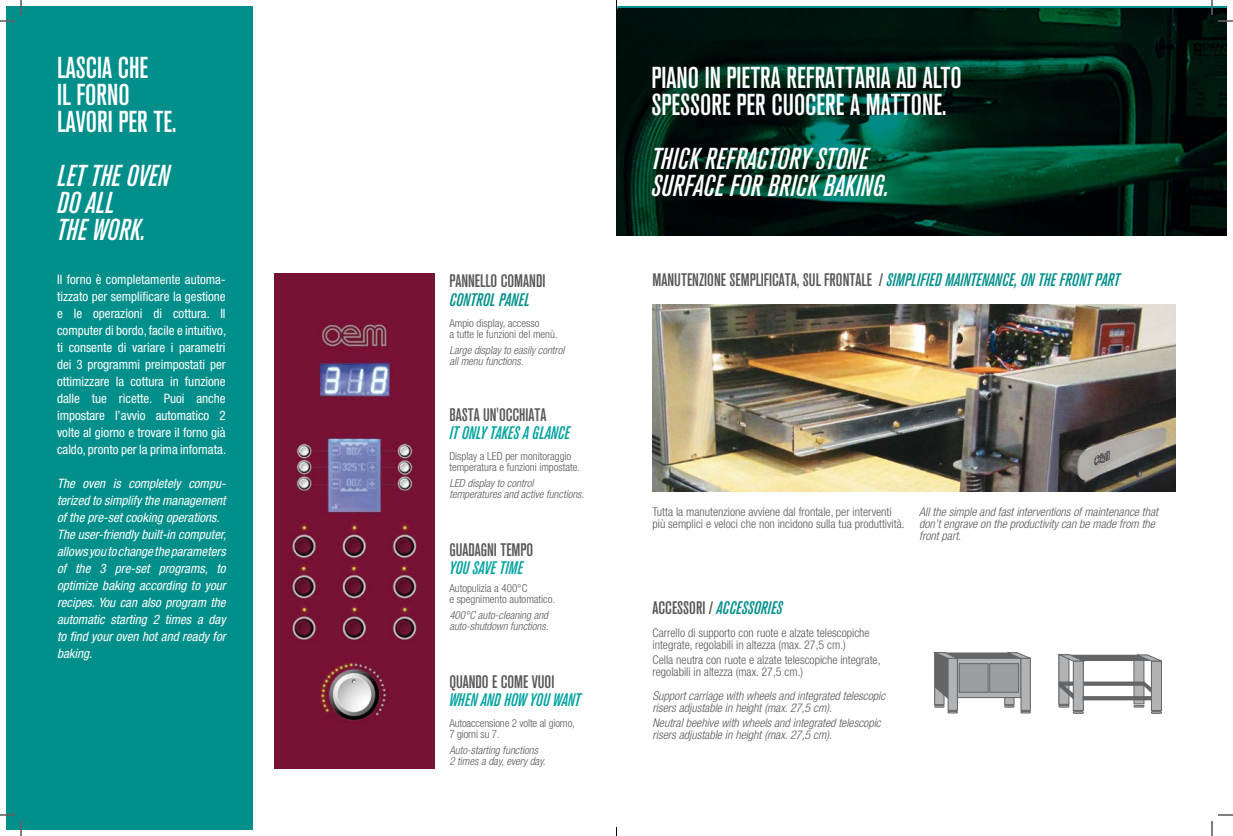
<style>
.page{position:relative;width:1233px;height:836px;background:#fff}
.page>*{position:absolute;margin:0;border:0;box-sizing:border-box;transform-origin:0 0}
.t1{font:500 condensed 30px/27px "Akzidenz Grotesk BQ";color:#fff}
.t2{font:italic 500 condensed 30px/27px "Akzidenz Grotesk BQ";color:#fff}
.t3{font:500 condensed 18px "Akzidenz Grotesk BQ";color:#58585a}
.t4{font:italic 500 condensed 18px "Akzidenz Grotesk BQ";color:#00a3a0}
.t5{font:italic 500 condensed 18px "Akzidenz Grotesk BQ";color:#008f8b}
.t6{font:condensed 13px/17px "Helvetica Neue";color:#fff;text-align:justify}
.t7{font:italic condensed 13px/17px "Helvetica Neue";color:#fff}
.t8{font:italic 300 condensed 12px/12px "Helvetica Neue LT Std";color:#58585a}
.t9{font:300 condensed 12px/12px "Helvetica Neue LT Std";color:#58585a}
.t10{font:300 condensed 11px/11px "Helvetica Neue LT Std";color:#58585a}
.t11{font:italic 300 condensed 11px/11px "Helvetica Neue LT Std";color:#58585a}
.s1{font-style:italic;color:#008f8b}
.s2{font-style:normal;color:#58585a}
</style>
<div class="page">
<div style="left:7px;top:7px;width:246px;height:822px;background:#008f8b"></div>
<img style="left:652px;top:305px;width:524px;height:186px">
<svg style="left:616px;top:7px;width:610px;height:228px;background:#002318"></svg>
<img style="left:274px;top:274px;width:161px;height:494px">
<div style="left:1004px;top:654px;width:10px;height:50px;background:#b1b3b4"></div>
<div style="left:1004px;top:654px;width:10px;height:51px;border:1px solid #646567"></div>
<svg style="left:1004px;top:705px;width:10px;height:2px"></svg>
<div style="left:934px;top:652px;width:10px;height:52px;background:#b1b3b4"></div>
<div style="left:934px;top:652px;width:10px;height:53px;border:1px solid #646567"></div>
<div style="left:948px;top:658px;width:9px;height:52px;background:#b1b3b4"></div>
<div style="left:948px;top:658px;width:9px;height:52px;border:1px solid #646567"></div>
<div style="left:1021px;top:658px;width:9px;height:52px;background:#b1b3b4"></div>
<div style="left:1020px;top:658px;width:10px;height:52px;border:1px solid #646567"></div>
<svg style="left:933px;top:652px;width:98px;height:47px"></svg>
<svg style="left:934px;top:705px;width:23px;height:8px"></svg>
<svg style="left:1020px;top:711px;width:10px;height:2px"></svg>
<div style="left:1133px;top:656px;width:11px;height:48px;background:#b1b3b4"></div>
<div style="left:1133px;top:656px;width:11px;height:48px;border:1px solid #646567"></div>
<div style="left:1059px;top:655px;width:10px;height:49px;background:#b1b3b4"></div>
<div style="left:1058px;top:654px;width:11px;height:50px;border:1px solid #646567"></div>
<hr style="left:1059px;top:682px;width:85px;height:3px;background:#646567">
<div style="left:1058px;top:681px;width:86px;height:5px;border:1px solid #646567"></div>
<div style="left:1073px;top:661px;width:10px;height:49px;background:#b1b3b4"></div>
<div style="left:1073px;top:661px;width:10px;height:49px;border:1px solid #646567"></div>
<div style="left:1082px;top:696px;width:70px;height:4px;border:1px solid #646567"></div>
<div style="left:1151px;top:661px;width:10px;height:49px;background:#b1b3b4"></div>
<div style="left:1151px;top:661px;width:10px;height:49px;border:1px solid #646567"></div>
<svg style="left:1057px;top:654px;width:105px;height:7px"></svg>
<svg style="left:1058px;top:679px;width:25px;height:34px"></svg>
<svg style="left:1133px;top:679px;width:28px;height:34px"></svg>
<svg style="left:1218px;top:20px;width:14px;height:2px"></svg>
<svg style="left:1218px;top:814px;width:14px;height:2px"></svg>
<svg style="left:0;top:1px;width:22px;height:21px"></svg>
<svg style="left:0;top:814px;width:22px;height:22px"></svg>
<svg style="left:1211px;top:1px;width:1px;height:14px"></svg>
<svg style="left:1211px;top:821px;width:1px;height:15px"></svg>
<h1 class="t1" style="left:57px;top:54px;width:121px">LASCIA CHE<br>IL FORNO<br>LAVORI PER TE.</h1>
<h1 class="t2" style="left:57px;top:162px;width:114px">LET THE OVEN<br>DO ALL<br>THE WORK.</h1>
<p class="t6" style="left:57px;top:271px;width:171px">Il forno è completamente automa&shy;tizzato per semplificare la gestione e le operazioni di cottura. Il computer di bordo, facile e intuitivo, ti consente di variare i parametri dei 3 programmi preimpostati per ottimizzare la cottura in funzione dalle tue ricette. Puoi anche impostare l’avvio automatico 2 volte al giorno e trovare il forno già caldo, pronto per la prima infornata.</p>
<p class="t7" style="left:57px;top:475px;width:171px">The oven is completely compu&shy;terized to simplify the management of the pre-set cooking operations.<br>The user-friendly built-in computer, allows you to change the parameters of the 3 pre-set programs, to optimize baking according to your recipes. You can also program the automatic starting 2 times a day to find your oven hot and ready for baking.</p>
<h2 class="t3" style="left:449px;top:271px;width:97px">PANNELLO COMANDI</h2>
<h2 class="t5" style="left:449px;top:289px;width:82px">CONTROL PANEL</h2>
<p class="t10" style="left:449px;top:317px;width:110px">Ampio display, accesso<br>a tutte le funzioni del menù.</p>
<p class="t11" style="left:449px;top:344px;width:116px">Large display to easily control all menu functions.</p>
<h2 class="t3" style="left:449px;top:404px;width:99px">BASTA UN'OCCHIATA</h2>
<h2 class="t4" style="left:449px;top:422px;width:122px">IT ONLY TAKES A GLANCE</h2>
<p class="t10" style="left:449px;top:450px;width:132px">Display a LED per monitoraggio temperatura e funzioni impostate.</p>
<p class="t11" style="left:449px;top:478px;width:136px">LED display to control temperatures and active functions.</p>
<h2 class="t3" style="left:449px;top:539px;width:85px">GUADAGNI TEMPO</h2>
<h2 class="t4" style="left:449px;top:557px;width:75px">YOU SAVE TIME</h2>
<p class="t10" style="left:449px;top:582px;width:107px">Autopulizia a 400°C<br>e spegnimento automatico.</p>
<p class="t11" style="left:449px;top:610px;width:100px">400°C auto-cleaning and auto-shutdown functions.</p>
<h2 class="t3" style="left:449px;top:671px;width:106px">QUANDO E COME VUOI</h2>
<h2 class="t4" style="left:449px;top:689px;width:133px">WHEN AND HOW YOU WANT</h2>
<p class="t10" style="left:449px;top:717px;width:127px">Autoaccensione 2 volte al giorno,<br>7 giorni su 7.</p>
<p class="t11" style="left:449px;top:744px;width:98px">Auto-starting functions<br>2 times a day, every day.</p>
<h1 class="t1" style="left:651px;top:64px;width:312px">PIANO IN PIETRA REFRATTARIA AD ALTO<br>SPESSORE PER CUOCERE A MATTONE.</h1>
<h1 class="t2" style="left:651px;top:144px;width:238px">THICK REFRACTORY STONE<br>SURFACE FOR BRICK BAKING.</h1>
<h2 class="t3" style="left:652px;top:270px;width:469px">MANUTENZIONE SEMPLIFICATA, SUL FRONTALE / <span class="s1">SIMPLIFIED MAINTENANCE, ON THE FRONT PART</span></h2>
<p class="t9" style="left:652px;top:505px;width:254px">Tutta la manutenzione avviene dal frontale, per interventi più semplici e veloci che non incidono sulla tua produttività.</p>
<p class="t8" style="left:919px;top:506px;width:240px">All the simple and fast interventions of maintenance that don’t engrave on the productivity can be made from the front part.</p>
<h2 class="t5" style="left:652px;top:597px;width:132px"><span class="s2">ACCESSORI /</span> ACCESSORIES</h2>
<p class="t9" style="left:652px;top:626px;width:219px">Carrello di supporto con ruote e alzate telescopiche integrate, regolabili in altezza (max. 27,5 cm.)</p>
<p class="t9" style="left:652px;top:653px;width:230px">Cella neutra con ruote e alzate telescopiche integrate, regolabili in altezza (max. 27,5 cm.)</p>
<p class="t8" style="left:652px;top:690px;width:234px">Support carriage with wheels and integrated telescopic risers adjustable in height (max. 27,5 cm).</p>
<p class="t8" style="left:652px;top:717px;width:230px">Neutral beehive with wheels and integrated telescopic risers adjustable in height (max. 27,5 cm).</p>
</div>
